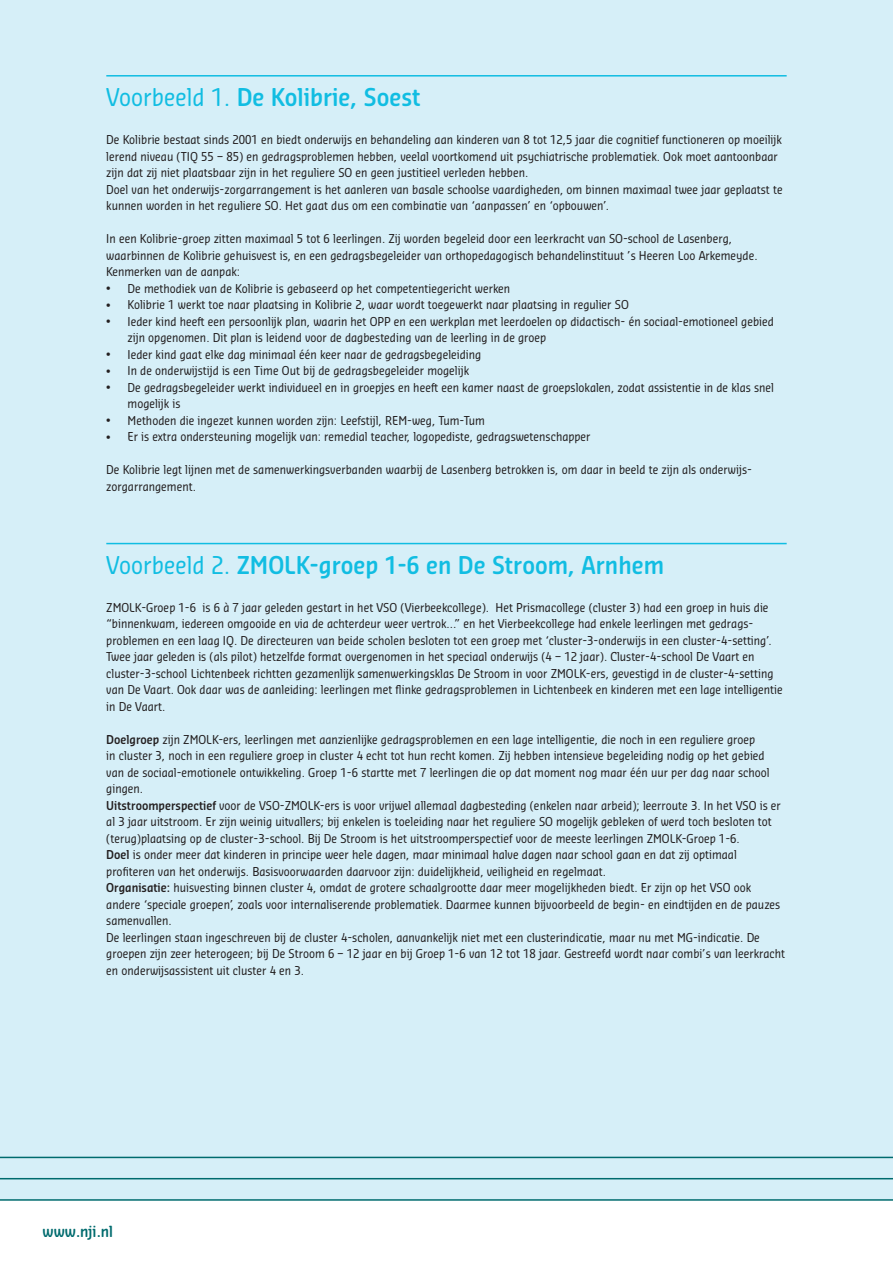
<style>
.page{position:relative;width:893px;height:1263px;background:#fff}
.page>*{position:absolute;margin:0;border:0;box-sizing:border-box;transform-origin:0 0}
.tussenkopje{font:600 24px "Sansa Con Soft Pro";color:#11bde2}
.t1{font:600 15px "Sansa Con Soft Pro";color:#006b6e}
.body{font:12px/16.5px "Sansa Con Soft Pro";color:#231f20}
.s1{font-weight:400}
.s2{font-size:9px}
.s3{font-weight:600}
</style>
<div class="page">
<div style="left:0;top:0;width:893px;height:1199px;background:#d6eff8"></div>
<hr style="left:0;top:1199px;width:893px;height:2px;background:#006b6e">
<hr style="left:0;top:1178px;width:893px;height:1px;background:#006b6e">
<hr style="left:0;top:1157px;width:893px;height:1px;background:#006b6e">
<hr style="left:106px;top:75px;width:681px;height:2px;background:#11bde2">
<hr style="left:106px;top:543px;width:681px;height:1px;background:#11bde2">
<p class="tussenkopje" style="left:106px;top:81px;width:316px"><span class="s1">Voorbeeld 1.</span> De Kolibrie, Soest</p>
<p class="body" style="left:106px;top:131px;width:677px">De Kolibrie bestaat sinds 2001 en biedt onderwijs en behandeling aan kinderen van 8 tot 12,5 jaar die cognitief functioneren op moeilijk lerend niveau (TIQ 55 – 85) en gedragsproblemen hebben, veelal voortkomend uit psychiatrische problematiek. Ook moet aantoonbaar zijn dat zij niet plaatsbaar zijn in het reguliere SO en geen justitieel verleden hebben.</p>
<p class="body" style="left:106px;top:180px;width:678px">Doel van het onderwijs-zorgarrangement is het aanleren van basale schoolse vaardigheden, om binnen maximaal twee jaar geplaatst te kunnen worden in het reguliere SO. Het gaat dus om een combinatie van ‘aanpassen’ en ‘opbouwen’.</p>
<p class="body" style="left:106px;top:230px;width:653px">In een Kolibrie-groep zitten maximaal 5 tot 6 leerlingen. Zij worden begeleid door een leerkracht van SO-school de Lasenberg, waarbinnen de Kolibrie gehuisvest is, en een gedragsbegeleider van orthopedagogisch behandelinstituut ’s Heeren Loo Arkemeyde.</p>
<p class="body" style="left:106px;top:263px;width:135px">Kenmerken van de aanpak:</p>
<p class="body" style="left:106px;top:279px;width:405px"><span class="s2">•</span> De methodiek van de Kolibrie is gebaseerd op het competentiegericht werken</p>
<p class="body" style="left:106px;top:296px;width:524px"><span class="s2">•</span> Kolibrie 1 werkt toe naar plaatsing in Kolibrie 2, waar wordt toegewerkt naar plaatsing in regulier SO</p>
<p class="body" style="left:128px;top:312px;width:648px;text-indent:-21px"><span class="s2">•</span> Ieder kind heeft een persoonlijk plan, waarin het OPP en een werkplan met leerdoelen op didactisch- én sociaal-emotioneel gebied zijn opgenomen. Dit plan is leidend voor de dagbesteding van de leerling in de groep</p>
<p class="body" style="left:106px;top:345px;width:377px"><span class="s2">•</span> Ieder kind gaat elke dag minimaal één keer naar de gedragsbegeleiding</p>
<p class="body" style="left:106px;top:362px;width:364px"><span class="s2">•</span> In de onderwijstijd is een Time Out bij de gedragsbegeleider mogelijk</p>
<p class="body" style="left:128px;top:378px;width:648px;text-indent:-21px"><span class="s2">•</span> De gedragsbegeleider werkt individueel en in groepjes en heeft een kamer naast de groepslokalen, zodat assistentie in de klas snel mogelijk is</p>
<p class="body" style="left:106px;top:411px;width:380px"><span class="s2">•</span> Methoden die ingezet kunnen worden zijn: Leefstijl, REM-weg, Tum-Tum</p>
<p class="body" style="left:106px;top:428px;width:486px"><span class="s2">•</span> Er is extra ondersteuning mogelijk van: remedial teacher, logopediste, gedragswetenschapper</p>
<p class="body" style="left:106px;top:461px;width:647px">De Kolibrie legt lijnen met de samenwerkingsverbanden waarbij de Lasenberg betrokken is, om daar in beeld te zijn als onderwijs&shy;zorgarrangement.</p>
<p class="tussenkopje" style="left:106px;top:549px;width:559px"><span class="s1">Voorbeeld 2.</span> ZMOLK-groep 1-6 en De Stroom, Arnhem</p>
<p class="body" style="left:106px;top:599px;width:678px">ZMOLK-Groep 1-6 is 6 à 7 jaar geleden gestart in het VSO (Vierbeekcollege). Het Prismacollege (cluster 3) had een groep in huis die “binnenkwam, iedereen omgooide en via de achterdeur weer vertrok…” en het Vierbeekcollege had enkele leerlingen met gedrags&shy;problemen en een laag IQ. De directeuren van beide scholen besloten tot een groep met ‘cluster-3-onderwijs in een cluster-4-setting’.<br>Twee jaar geleden is (als pilot) hetzelfde format overgenomen in het speciaal onderwijs (4 – 12 jaar). Cluster-4-school De Vaart en cluster-3-school Lichtenbeek richtten gezamenlijk samenwerkingsklas De Stroom in voor ZMOLK-ers, gevestigd in de cluster-4-setting van De Vaart. Ook daar was de aanleiding: leerlingen met flinke gedragsproblemen in Lichtenbeek en kinderen met een lage intelligentie in De Vaart.</p>
<p class="body" style="left:106px;top:731px;width:665px"><span class="s3">Doelgroep</span> zijn ZMOLK-ers, leerlingen met aanzienlijke gedragsproblemen en een lage intelligentie, die noch in een reguliere groep<br>in cluster 3, noch in een reguliere groep in cluster 4 echt tot hun recht komen. Zij hebben intensieve begeleiding nodig op het gebied van de sociaal-emotionele ontwikkeling. Groep 1-6 startte met 7 leerlingen die op dat moment nog maar één uur per dag naar school gingen.</p>
<p class="body" style="left:106px;top:797px;width:676px"><span class="s3">Uitstroomperspectief</span> voor de VSO-ZMOLK-ers is voor vrijwel allemaal dagbesteding (enkelen naar arbeid); leerroute 3. In het VSO is er al 3 jaar uitstroom. Er zijn weinig uitvallers; bij enkelen is toeleiding naar het reguliere SO mogelijk gebleken of werd toch besloten tot (terug)plaatsing op de cluster-3-school. Bij De Stroom is het uitstroomperspectief voor de meeste leerlingen ZMOLK-Groep 1-6.</p>
<p class="body" style="left:106px;top:846px;width:632px"><span class="s3">Doel</span> is onder meer dat kinderen in principe weer hele dagen, maar minimaal halve dagen naar school gaan en dat zij optimaal profiteren van het onderwijs. Basisvoorwaarden daarvoor zijn: duidelijkheid, veiligheid en regelmaat.</p>
<p class="body" style="left:106px;top:879px;width:675px"><span class="s3">Organisatie:</span> huisvesting binnen cluster 4, omdat de grotere schaalgrootte daar meer mogelijkheden biedt. Er zijn op het VSO ook andere ‘speciale groepen’, zoals voor internaliserende problematiek. Daarmee kunnen bijvoorbeeld de begin- en eindtijden en de pauzes samenvallen.</p>
<p class="body" style="left:106px;top:929px;width:680px">De leerlingen staan ingeschreven bij de cluster 4-scholen, aanvankelijk niet met een clusterindicatie, maar nu met MG-indicatie. De groepen zijn zeer heterogeen; bij De Stroom 6 – 12 jaar en bij Groep 1-6 van 12 tot 18 jaar. Gestreefd wordt naar combi’s van leerkracht en onderwijsassistent uit cluster 4 en 3.</p>
<p class="t1" style="left:43px;top:1221px;width:72px">www.nji.nl</p>
</div>
